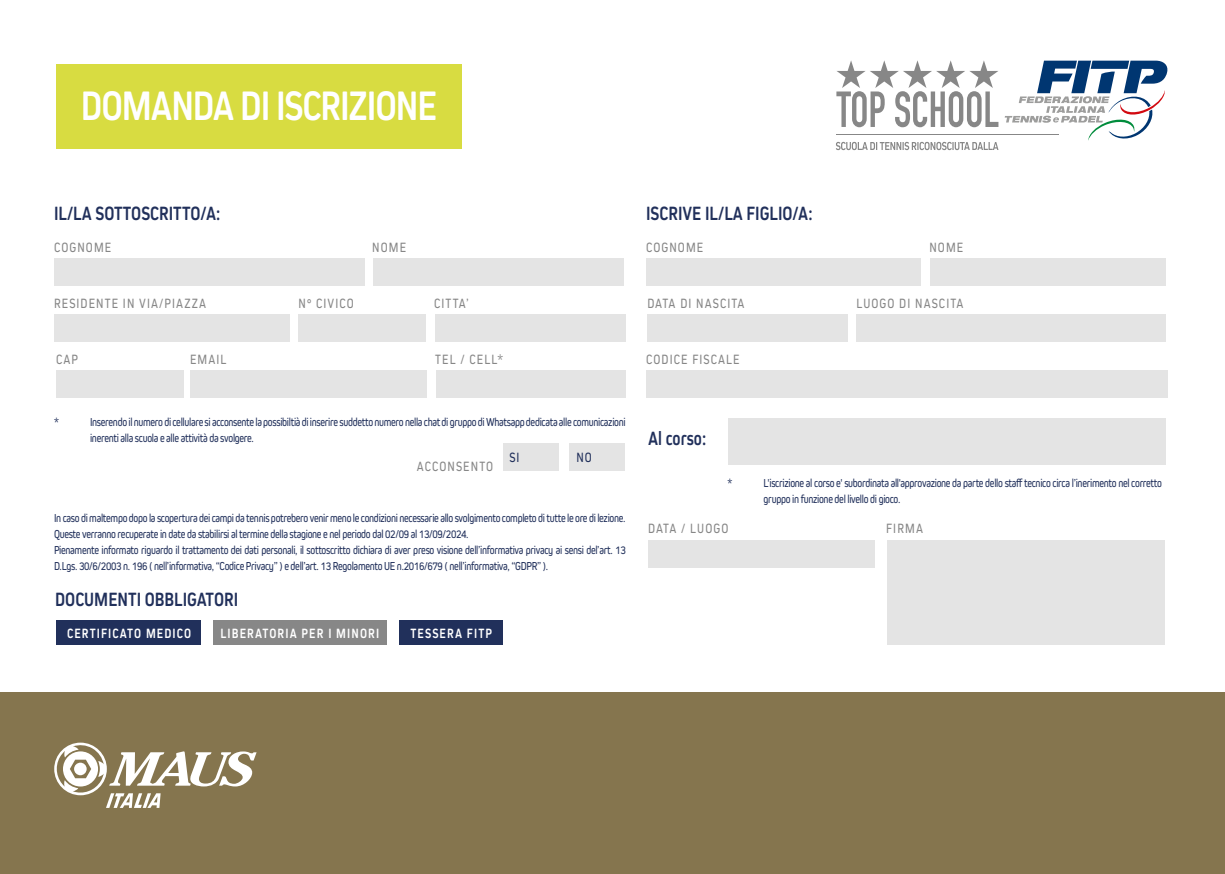
<style>
.page{position:relative;width:1225px;height:874px;background:#fff}
.page>*{position:absolute;margin:0;border:0;box-sizing:border-box;transform-origin:0 0}
.t1{font:700 42.8px "Kiro";letter-spacing:-.03em;color:#fff;scale:.85 1}
.t2{font:700 20px "Kiro";color:#21305b;scale:.85 1}
.t3{font:14px "Kiro";letter-spacing:.095em;color:#878787;scale:.85 1}
.t4{font:700 14px "Kiro";letter-spacing:.095em;color:#fff;scale:.85 1}
.t5{font:14px "Kiro";color:#21305b;scale:.85 1}
.t6{font:12px/16px "Kiro";letter-spacing:-.03em;color:#21305b;scale:.85 1}
</style>
<div class="page">
<div style="left:56px;top:64px;width:405px;height:84px;background:#d8dc41"></div>
<div style="left:56px;top:620px;width:144px;height:24px;background:#21305b"></div>
<div style="left:54px;top:258px;width:310px;height:28px;background:#e4e4e4"></div>
<div style="left:435px;top:314px;width:190px;height:28px;background:#e4e4e4"></div>
<div style="left:56px;top:370px;width:128px;height:28px;background:#e4e4e4"></div>
<div style="left:54px;top:314px;width:235px;height:28px;background:#e4e4e4"></div>
<div style="left:298px;top:314px;width:128px;height:28px;background:#e4e4e4"></div>
<div style="left:436px;top:370px;width:189px;height:28px;background:#e4e4e4"></div>
<div style="left:190px;top:370px;width:237px;height:28px;background:#e4e4e4"></div>
<div style="left:646px;top:370px;width:521px;height:28px;background:#e4e4e4"></div>
<div style="left:647px;top:314px;width:201px;height:28px;background:#e4e4e4"></div>
<div style="left:374px;top:258px;width:249px;height:28px;background:#e4e4e4"></div>
<div style="left:856px;top:314px;width:309px;height:28px;background:#e4e4e4"></div>
<div style="left:646px;top:258px;width:274px;height:28px;background:#e4e4e4"></div>
<div style="left:930px;top:258px;width:235px;height:28px;background:#e4e4e4"></div>
<div style="left:648px;top:539px;width:227px;height:28px;background:#e4e4e4"></div>
<div style="left:887px;top:539px;width:278px;height:105px;background:#e4e4e4"></div>
<div style="left:213px;top:620px;width:173px;height:24px;background:#878787"></div>
<div style="left:727px;top:418px;width:438px;height:46px;background:#e4e4e4"></div>
<div style="left:399px;top:620px;width:104px;height:24px;background:#21305b"></div>
<div style="left:503px;top:443px;width:56px;height:28px;background:#e4e4e4"></div>
<div style="left:569px;top:443px;width:56px;height:28px;background:#e4e4e4"></div>
<div style="left:0;top:691px;width:1225px;height:182px;background:#85754e"></div>
<svg style="left:54px;top:742px;width:203px;height:65px"></svg>
<svg style="left:836px;top:142px;width:162px;height:8px"></svg>
<svg style="left:836px;top:60px;width:162px;height:67px"></svg>
<hr style="left:836px;top:133px;width:222px;height:1px;background:#878787">
<svg style="left:1004px;top:61px;width:164px;height:80px"></svg>
<h1 class="t1" style="left:81px;top:80px;width:420px">DOMANDA DI ISCRIZIONE</h1>
<h2 class="t2" style="left:54px;top:201px;width:197px">IL/LA SOTTOSCRITTO/A:</h2>
<h2 class="t2" style="left:646px;top:202px;width:197px">ISCRIVE IL/LA FIGLIO/A:</h2>
<p class="t3" style="left:54px;top:239px;width:69px">COGNOME</p>
<p class="t3" style="left:372px;top:239px;width:41px">NOME</p>
<p class="t3" style="left:54px;top:295px;width:180px">RESIDENTE IN VIA/PIAZZA</p>
<p class="t3" style="left:298px;top:295px;width:67px">N° CIVICO</p>
<p class="t3" style="left:434px;top:295px;width:42px">CITTA’</p>
<p class="t3" style="left:646px;top:239px;width:69px">COGNOME</p>
<p class="t3" style="left:929px;top:239px;width:41px">NOME</p>
<p class="t3" style="left:647px;top:295px;width:116px">DATA DI NASCITA</p>
<p class="t3" style="left:856px;top:295px;width:127px">LUOGO DI NASCITA</p>
<p class="t3" style="left:56px;top:351px;width:27px">CAP</p>
<p class="t3" style="left:190px;top:351px;width:44px">EMAIL</p>
<p class="t3" style="left:435px;top:351px;width:81px">TEL / CELL*</p>
<p class="t3" style="left:646px;top:351px;width:112px">CODICE FISCALE</p>
<p class="t6" style="left:54px;top:414px;width:7px">*</p>
<p class="t6" style="left:90px;top:414px;width:632px">Inserendo il numero di cellulare si acconsente la possibiltià di inserire suddetto numero nella chat di gruppo di Whatsapp dedicata alle comunicazioni inerenti alla scuola e alle attività da svolgere.</p>
<p class="t3" style="left:417px;top:458px;width:91px">ACCONSENTO</p>
<p class="t5" style="left:509px;top:449px;width:13px">SI</p>
<p class="t5" style="left:576px;top:449px;width:20px">NO</p>
<p class="t6" style="left:54px;top:510px;width:674px">In caso di maltempo dopo la scopertura dei campi da tennis potrebero venir meno le condizioni necessarie allo svolgimento completo di tutte le ore di lezione.<br>Queste verranno recuperate in date da stabilirsi al termine della stagione e nel periodo dal 02/09 al 13/09/2024.<br>Pienamente informato riguardo il trattamento dei dati personali, il sottoscritto dichiara di aver preso visione dell’informativa privacy ai sensi del’art. 13<br>D.Lgs. 30/6/2003 n. 196 ( nell’informativa, “Codice Privacy” ) e dell’art. 13 Regolamento UE n.2016/679 ( nell’informativa, “GDPR” ).</p>
<h2 class="t2" style="left:55px;top:587px;width:217px">DOCUMENTI OBBLIGATORI</h2>
<p class="t4" style="left:67px;top:624px;width:148px">CERTIFICATO MEDICO</p>
<p class="t4" style="left:220px;top:624px;width:188px">LIBERATORIA PER I MINORI</p>
<p class="t4" style="left:410px;top:624px;width:97px">TESSERA FITP</p>
<h2 class="t2" style="left:648px;top:426px;width:70px">Al corso:</h2>
<p class="t6" style="left:727px;top:475px;width:7px">*</p>
<p class="t6" style="left:763px;top:475px;width:470px">L'iscrizione al corso e' subordinata all'approvazione da parte dello staff tecnico circa l’inerimento nel corretto gruppo in funzione del livello di gioco.</p>
<p class="t3" style="left:648px;top:520px;width:96px">DATA / LUOGO</p>
<p class="t3" style="left:886px;top:520px;width:45px">FIRMA</p>
</div>
